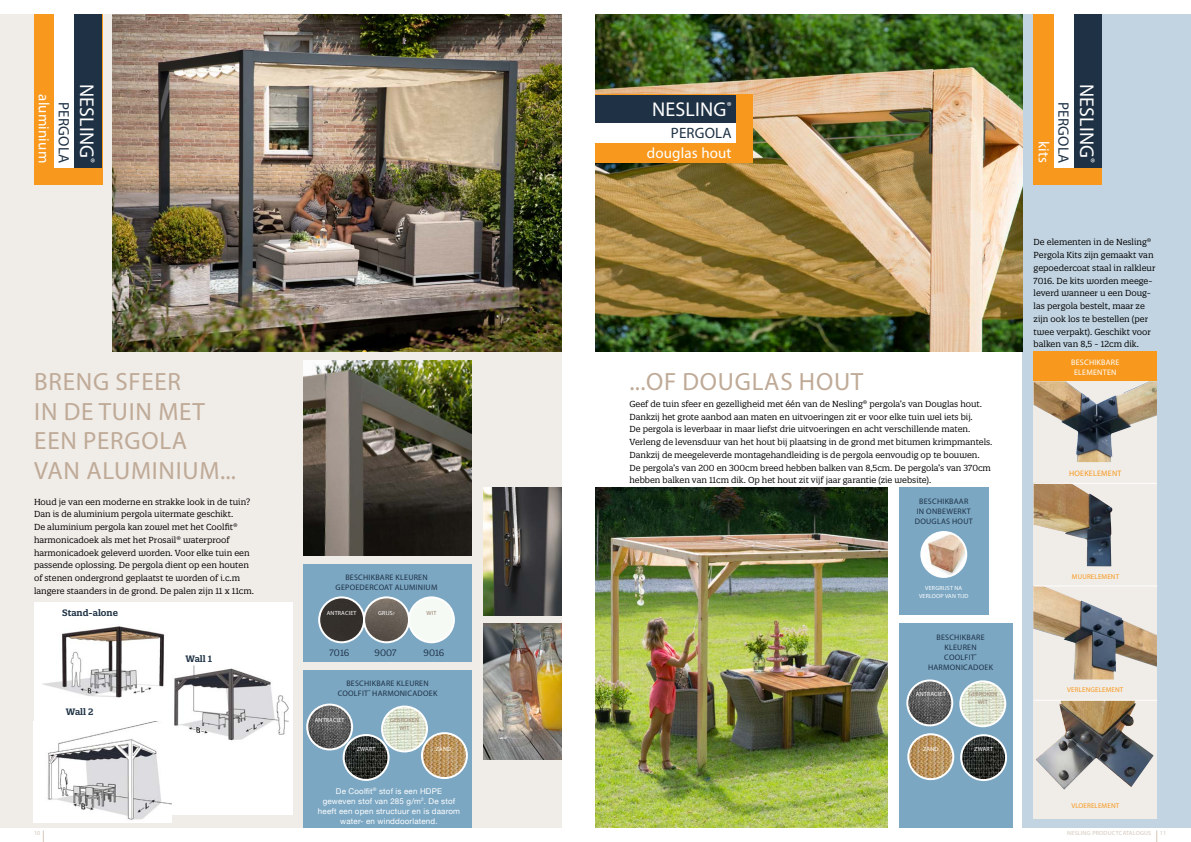
<style>
.page{position:relative;width:1191px;height:842px;background:#fff}
.page>*{position:absolute;margin:0;border:0;box-sizing:border-box;transform-origin:0 0}
.t1{font:25px/29.8px "Myriad Pro";letter-spacing:.03em;color:#bfaa97}
.t2{font:20px "Myriad Pro";letter-spacing:.01em;color:#fff}
.t3{font:15px "Myriad Pro";letter-spacing:.01em;color:#fff}
.t4{font:15px "Myriad Pro";letter-spacing:.01em;color:#1f3245}
.t5{font:600 9px "Quatro Slab";color:#1f3245}
.t6{font:9px "Quatro Slab";color:#1f3245}
.t7{font:8.5px/12.8px "Quatro Slab";letter-spacing:-.005em;color:#000}
.t8{font:8px/10px "Myriad Pro";letter-spacing:.03em;color:#1f3245;text-align:center}
.t9{font:8px/10px "Helvetica Neue";letter-spacing:.02em;color:#fff;text-align:center}
.t10{font:8px/10px "Myriad Pro";letter-spacing:.03em;color:#fff;text-align:center}
.t11{font:8px "Myriad Pro";letter-spacing:.03em;color:#f8991d}
.t12{font:7px "Myriad Pro";letter-spacing:.02em;color:#f8991d}
.t13{font:6px/8.5px "Myriad Pro";letter-spacing:.03em;color:#fff;text-align:center}
.t14{font:6px "Myriad Pro";letter-spacing:.04em;color:#d4c7ba}
.t15{font:6px/8.5px "Myriad Pro";letter-spacing:.03em;color:#99816c;text-align:center}
.s1{font-size:4px}
</style>
<div class="page">
<div style="left:1022px;top:14px;width:169px;height:814px;background:#c2d4e2"></div>
<div style="left:1033px;top:379px;width:124px;height:440px;background:#f0ece8"></div>
<div style="left:0;top:14px;width:561px;height:814px;background:#f0ece8"></div>
<img style="left:112px;top:14px;width:449px;height:337px">
<img style="left:303px;top:360px;width:168px;height:196px">
<div style="left:34px;top:602px;width:258px;height:213px;background:#fff"></div>
<div style="left:303px;top:564px;width:168px;height:98px;background:#7ba7c3"></div>
<img style="left:595px;top:14px;width:427px;height:337px">
<img style="left:595px;top:488px;width:292px;height:340px">
<img style="left:483px;top:624px;width:78px;height:136px">
<img style="left:483px;top:488px;width:78px;height:127px">
<div style="left:303px;top:670px;width:168px;height:158px;background:#7ba7c3"></div>
<div style="left:899px;top:624px;width:113px;height:204px;background:#7ba7c3"></div>
<div style="left:899px;top:488px;width:89px;height:127px;background:#7ba7c3"></div>
<img style="left:923px;top:534px;width:43px;height:43px">
<div style="left:920px;top:531px;width:47px;height:47px;border:2px solid #fff;border-radius:50%"></div>
<img style="left:1033px;top:381px;width:124px;height:81px">
<img style="left:1033px;top:586px;width:124px;height:93px">
<img style="left:1036px;top:701px;width:117px;height:88px">
<img style="left:1033px;top:484px;width:79px;height:82px">
<img style="left:42px;top:626px;width:122px;height:72px">
<img style="left:174px;top:665px;width:115px;height:76px">
<img style="left:33px;top:722px;width:138px;height:100px">
<img style="left:344px;top:735px;width:44px;height:45px;border-radius:22px">
<div style="left:343px;top:734px;width:46px;height:47px;border:2px solid #fff;border-radius:50%"></div>
<img style="left:961px;top:735px;width:45px;height:45px;border-radius:22px">
<div style="left:960px;top:734px;width:47px;height:47px;border:2px solid #fff;border-radius:50%"></div>
<svg style="left:1156px;top:830px;width:1px;height:12px"></svg>
<svg style="left:43px;top:830px;width:1px;height:12px"></svg>
<img style="left:319px;top:597px;width:45px;height:45px;border-radius:22px">
<div style="left:318px;top:596px;width:47px;height:47px;border:2px solid #fff;border-radius:50%"></div>
<img style="left:364px;top:597px;width:45px;height:45px;border-radius:22px">
<div style="left:363px;top:596px;width:47px;height:47px;border:2px solid #fff;border-radius:50%"></div>
<img style="left:409px;top:597px;width:45px;height:45px;border-radius:22px">
<div style="left:408px;top:596px;width:47px;height:47px;border:2px solid #fff;border-radius:50%"></div>
<div style="left:1033px;top:351px;width:124px;height:30px;background:#f8991d"></div>
<div style="left:1034px;top:14px;width:68px;height:170px;background:#f8991d"></div>
<div style="left:1073px;top:14px;width:29px;height:153px;background:#1f3245"></div>
<div style="left:1053px;top:14px;width:20px;height:153px;background:#fff"></div>
<div style="left:34px;top:14px;width:68px;height:170px;background:#f8991d"></div>
<div style="left:74px;top:14px;width:28px;height:153px;background:#1f3245"></div>
<div style="left:54px;top:0;width:20px;height:167px;background:#fff"></div>
<div style="left:595px;top:95px;width:158px;height:68px;background:#f8991d"></div>
<div style="left:595px;top:95px;width:141px;height:28px;background:#1f3245"></div>
<div style="left:595px;top:123px;width:141px;height:20px;background:#fff"></div>
<hr style="left:1033px;top:483px;width:124px;height:1px;background:#fff">
<hr style="left:1034px;top:585px;width:123px;height:1px;background:#fff">
<hr style="left:1034px;top:700px;width:123px;height:1px;background:#fff">
<img style="left:422px;top:733px;width:45px;height:45px;border-radius:22px">
<div style="left:421px;top:732px;width:47px;height:47px;border:2px solid #fff;border-radius:50%"></div>
<img style="left:307px;top:704px;width:45px;height:45px;border-radius:22px">
<div style="left:306px;top:703px;width:47px;height:47px;border:2px solid #fff;border-radius:50%"></div>
<img style="left:382px;top:706px;width:45px;height:45px;border-radius:22px">
<div style="left:381px;top:705px;width:47px;height:47px;border:2px solid #fff;border-radius:50%"></div>
<img style="left:908px;top:734px;width:45px;height:45px;border-radius:22px">
<div style="left:907px;top:733px;width:47px;height:47px;border:2px solid #fff;border-radius:50%"></div>
<img style="left:907px;top:680px;width:45px;height:45px;border-radius:22px">
<div style="left:906px;top:679px;width:47px;height:47px;border:2px solid #fff;border-radius:50%"></div>
<img style="left:960px;top:681px;width:45px;height:45px;border-radius:22px">
<div style="left:959px;top:680px;width:47px;height:47px;border:2px solid #fff;border-radius:50%"></div>
<h2 class="t2" style="left:99px;top:84px;width:81px;rotate:90deg">NESLING<sup>®</sup></h2>
<h3 class="t3" style="left:53px;top:94px;width:70px;rotate:90deg">aluminium</h3>
<h2 class="t2" style="left:652px;top:97px;width:81px">NESLING<sup>®</sup></h2>
<h3 class="t4" style="left:73px;top:102px;width:62px;rotate:90deg">PERGOLA</h3>
<h3 class="t4" style="left:671px;top:124px;width:62px">PERGOLA</h3>
<h3 class="t3" style="left:647px;top:144px;width:86px">douglas hout</h3>
<h1 class="t1" style="left:34px;top:366px;width:203px">BRENG SFEER<br>IN DE TUIN MET<br>EEN PERGOLA<br>VAN ALUMINIUM...</h1>
<h1 class="t1" style="left:629px;top:366px;width:235px">...OF DOUGLAS HOUT</h1>
<p class="t7" style="left:629px;top:397px;width:364px">Geef de tuin sfeer en gezelligheid met één van de Nesling® pergola’s van Douglas hout.<br>Dankzij het grote aanbod aan maten en uitvoeringen zit er voor elke tuin wel iets bij.<br>De pergola is leverbaar in maar liefst drie uitvoeringen en acht verschillende maten.<br>Verleng de levensduur van het hout bij plaatsing in de grond met bitumen krimpmantels.<br>Dankzij de meegeleverde montagehandleiding is de pergola eenvoudig op te bouwen.<br>De pergola’s van 200 en 300cm breed hebben balken van 8,5cm. De pergola’s van 370cm hebben balken van 11cm dik. Op het hout zit vijf jaar garantie (zie website).</p>
<p class="t7" style="left:34px;top:495px;width:221px">Houd je van een moderne en strakke look in de tuin?<br>Dan is de aluminium pergola uitermate geschikt.<br>De aluminium pergola kan zowel met het Coolfit® harmonicadoek als met het Prosail® waterproof harmonicadoek geleverd worden. Voor elke tuin een passende oplossing. De pergola dient op een houten of stenen ondergrond geplaatst te worden of i.c.m langere staanders in de grond. De palen zijn 11 x 11cm.</p>
<p class="t8" style="left:336px;top:572px;width:103px">BESCHIKBARE KLEUREN<br>GEPOEDERCOAT ALUMINIUM</p>
<p class="t8" style="left:915px;top:496px;width:59px">BESCHIKBAAR<br>IN ONBEWERKT<br>DOUGLAS HOUT</p>
<p class="t13" style="left:919px;top:583px;width:51px">VERGRIJST NA<br>VERLOOP VAN TIJD</p>
<p class="t5" style="left:62px;top:607px;width:57px">Stand-alone</p>
<p class="t13" style="left:327px;top:609px;width:31px">ANTRACIET</p>
<p class="t13" style="left:378px;top:609px;width:18px">GRIJS<span class="s1">7</span></p>
<p class="t15" style="left:426px;top:609px;width:11px">WIT</p>
<p class="t5" style="left:185px;top:653px;width:28px">Wall 1</p>
<p class="t6" style="left:330px;top:647px;width:21px">7016</p>
<p class="t6" style="left:375px;top:647px;width:23px">9007</p>
<p class="t6" style="left:423px;top:647px;width:22px">9016</p>
<p class="t8" style="left:928px;top:632px;width:67px">BESCHIKBARE<br>KLEUREN<br>COOLFIT<sup>®<br></sup>HARMONICADOEK</p>
<p class="t8" style="left:338px;top:678px;width:101px">BESCHIKBARE KLEUREN<br>COOLFIT<sup>®</sup> HARMONICADOEK</p>
<p class="t13" style="left:916px;top:690px;width:31px">ANTRACIET</p>
<p class="t15" style="left:968px;top:690px;width:30px">GEBROKEN<br>WIT</p>
<p class="t5" style="left:66px;top:706px;width:29px">Wall 2</p>
<p class="t13" style="left:315px;top:715px;width:31px">ANTRACIET</p>
<p class="t15" style="left:390px;top:715px;width:30px">GEBROKEN<br>WIT</p>
<p class="t13" style="left:357px;top:745px;width:20px">ZWART</p>
<p class="t13" style="left:974px;top:745px;width:20px">ZWART</p>
<p class="t13" style="left:436px;top:745px;width:17px">ZAND</p>
<p class="t13" style="left:923px;top:745px;width:17px">ZAND</p>
<p class="t9" style="left:318px;top:786px;width:143px">De Coolfit<sup>®</sup> stof is een HDPE<br>geweven stof van 285 g/m<sup>2</sup>. De stof heeft een open structuur en is daarom water- en winddoorlatend.</p>
<h3 class="t3" style="left:1053px;top:141px;width:24px;rotate:90deg">kits</h3>
<h3 class="t4" style="left:1072px;top:102px;width:62px;rotate:90deg">PERGOLA</h3>
<h2 class="t2" style="left:1099px;top:84px;width:81px;rotate:90deg">NESLING<sup>®</sup></h2>
<p class="t7" style="left:1033px;top:236px;width:123px">De elementen in de Nesling®<br>Pergola Kits zijn gemaakt van gepoedercoat staal in ralkleur<br>7016. De kits worden meege&shy;leverd wanneer u een Doug&shy;las pergola bestelt, maar ze zijn ook los te bestellen (per twee verpakt). Geschikt voor balken van 8,5 - 12cm dik.</p>
<p class="t10" style="left:1071px;top:357px;width:50px">BESCHIKBARE<br>ELEMENTEN</p>
<p class="t11" style="left:1069px;top:468px;width:54px">HOEKELEMENT</p>
<p class="t12" style="left:1072px;top:573px;width:49px">MUURELEMENT</p>
<p class="t12" style="left:1067px;top:685px;width:58px">VERLENGELEMENT</p>
<p class="t12" style="left:1071px;top:802px;width:49px">VLOERELEMENT</p>
<p class="t14" style="left:34px;top:829px;width:8px">10</p>
<p class="t14" style="left:1067px;top:829px;width:85px">NESLING PRODUCTCATALOGUS</p>
<p class="t14" style="left:1159px;top:829px;width:8px">11</p>
</div>
